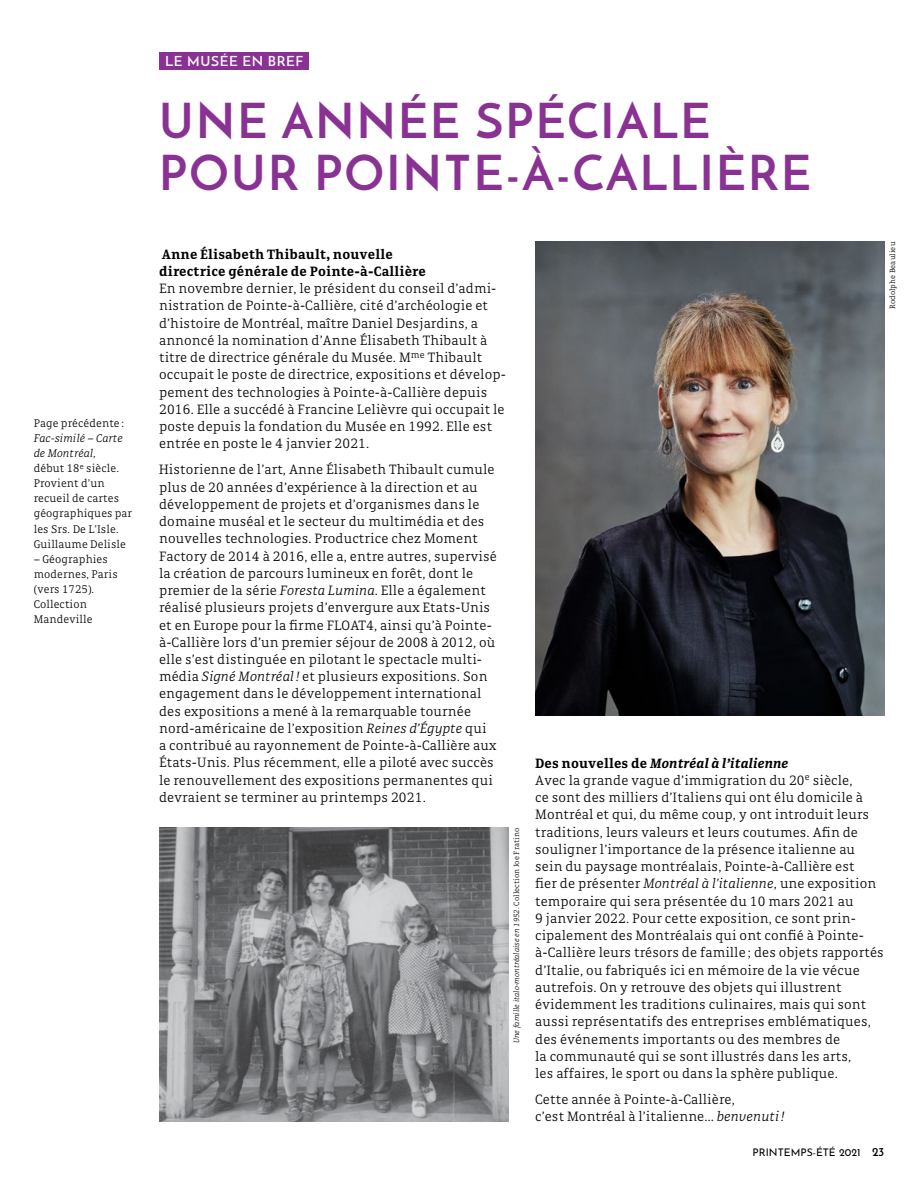
<style>
.page{position:relative;width:918px;height:1188px;background:#fff}
.page>*{position:absolute;margin:0;border:0;box-sizing:border-box;transform-origin:0 0}
.t1{font:700 48px/51.8px "Josefin Sans";letter-spacing:.05em;color:#893293}
.t2{font:300 14.7px/17.2px "Gak Serif";letter-spacing:.01em;color:#000}
.t3{font:700 14.7px/17.2px "Gak Serif";letter-spacing:.01em;color:#000}
.t4{font:600 14.1px "Josefin Sans";letter-spacing:.05em;color:#fff}
.t5{font:300 12px/15.1px "Gak Serif";letter-spacing:.01em;color:#000}
.t6{font:10.5px "Josefin Sans";color:#000}
.t7{font:italic 300 8.25px "Gak Serif";letter-spacing:.01em;color:#000}
.t8{font:300 8.25px "Gak Serif";letter-spacing:.01em;color:#000}
.s1{font-style:italic}
.s2{font-style:normal}
.s3{font-weight:700}
.s4{font-weight:700;font-style:italic}
.s5{font-weight:700;font-size:12px}
</style>
<div class="page">
<div style="left:159px;top:52px;width:150px;height:17px;background:#893293"></div>
<img style="left:159px;top:828px;width:349px;height:293px">
<img style="left:535px;top:242px;width:349px;height:474px">
<p class="t5" style="left:34px;top:416px;width:92px">Page précédente :</p>
<p class="t5" style="left:34px;top:431px;width:100px"><span class="s1">Fac-similé – Carte de Montréal</span>,<br>début 18<sup>e</sup> siècle.<br>Provient d’un recueil de cartes géographiques par les Srs. De L’Isle.<br>Guillaume Delisle</p>
<p class="t5" style="left:34px;top:551px;width:86px">– Géographies modernes, Paris (vers 1725).<br>Collection<br>Mandeville</p>
<p class="t4" style="left:165px;top:52px;width:140px">LE MUSÉE EN BREF</p>
<h1 class="t1" style="left:159px;top:95px;width:653px">UNE ANNÉE SPÉCIALE<br>POUR POINTE-À-CALLIÈRE</h1>
<p class="t3" style="left:159px;top:245px;width:268px">Anne Élisabeth Thibault, nouvelle directrice générale de Pointe-à-Callière</p>
<p class="t2" style="left:159px;top:280px;width:348px">En novembre dernier, le président du conseil d’admi&shy;nistration de Pointe-à-Callière, cité d’archéologie et d’histoire de Montréal, maître Daniel Desjardins, a annoncé la nomination d’Anne Élisabeth Thibault à titre de directrice générale du Musée. M<sup>me</sup> Thibault occupait le poste de directrice, expositions et dévelop&shy;pement des technologies à Pointe-à-Callière depuis 2016. Elle a succédé à Francine Lelièvre qui occupait le poste depuis la fondation du Musée en 1992. Elle est entrée en poste le 4 janvier 2021.</p>
<p class="t2" style="left:159px;top:461px;width:339px">Historienne de l’art, Anne Élisabeth Thibault cumule plus de 20 années d’expérience à la direction et au développement de projets et d’organismes dans le domaine muséal et le secteur du multimédia et des nouvelles technologies. Productrice chez Moment Factory de 2014 à 2016, elle a, entre autres, supervisé la création de parcours lumineux en forêt, dont le premier de la série <span class="s1">Foresta Lumina</span>. Elle a également réalisé plusieurs projets d’envergure aux Etats-Unis et en Europe pour la firme FLOAT4, ainsi qu’à Pointe&shy;à-Callière lors d’un premier séjour de 2008 à 2012, où elle s’est distinguée en pilotant le spectacle multi&shy;média <span class="s1">Signé Montréal !</span> et plusieurs expositions. Son engagement dans le développement international des expositions a mené à la remarquable tournée nord-américaine de l’exposition <span class="s1">Reines d’Égypte</span> qui a contribué au rayonnement de Pointe-à-Callière aux États-Unis. Plus récemment, elle a piloté avec succès le renouvellement des expositions permanentes qui devraient se terminer au printemps 2021.</p>
<p class="t7" style="left:512px;top:1043px;width:217px;rotate:-90deg">Une famille italo-montréalaise en 1952<span class="s2">. Collection Joe Fratino</span></p>
<p class="t8" style="left:888px;top:309px;width:69px;rotate:-90deg">Rodolphe Beaulieu</p>
<p class="t2" style="left:535px;top:754px;width:350px"><span class="s3">Des nouvelles de</span> <span class="s4">Montréal à l’italienne<br></span>Avec la grande vague d’immigration du 20<sup>e</sup> siècle,<br>ce sont des milliers d’Italiens qui ont élu domicile à Montréal et qui, du même coup, y ont introduit leurs traditions, leurs valeurs et leurs coutumes. Afin de souligner l’importance de la présence italienne au sein du paysage montréalais, Pointe-à-Callière est<br>fier de présenter <span class="s1">Montréal à l’italienne</span>, une exposition temporaire qui sera présentée du 10 mars 2021 au<br>9 janvier 2022. Pour cette exposition, ce sont prin&shy;cipalement des Montréalais qui ont confié à Pointe&shy;à-Callière leurs trésors de famille ; des objets rapportés d’Italie, ou fabriqués ici en mémoire de la vie vécue autrefois. On y retrouve des objets qui illustrent évidemment les traditions culinaires, mais qui sont aussi représentatifs des entreprises emblématiques, des événements importants ou des membres de<br>la communauté qui se sont illustrés dans les arts,<br>les affaires, le sport ou dans la sphère publique.</p>
<p class="t2" style="left:535px;top:1091px;width:251px">Cette année à Pointe-à-Callière,<br>c’est Montréal à -l’italienne… <span class="s1">benvenuti !</span></p>
<p class="t6" style="left:753px;top:1143px;width:133px">PRINTEMPS-ÉTÉ 2021 <span class="s5">23</span></p>
</div>
